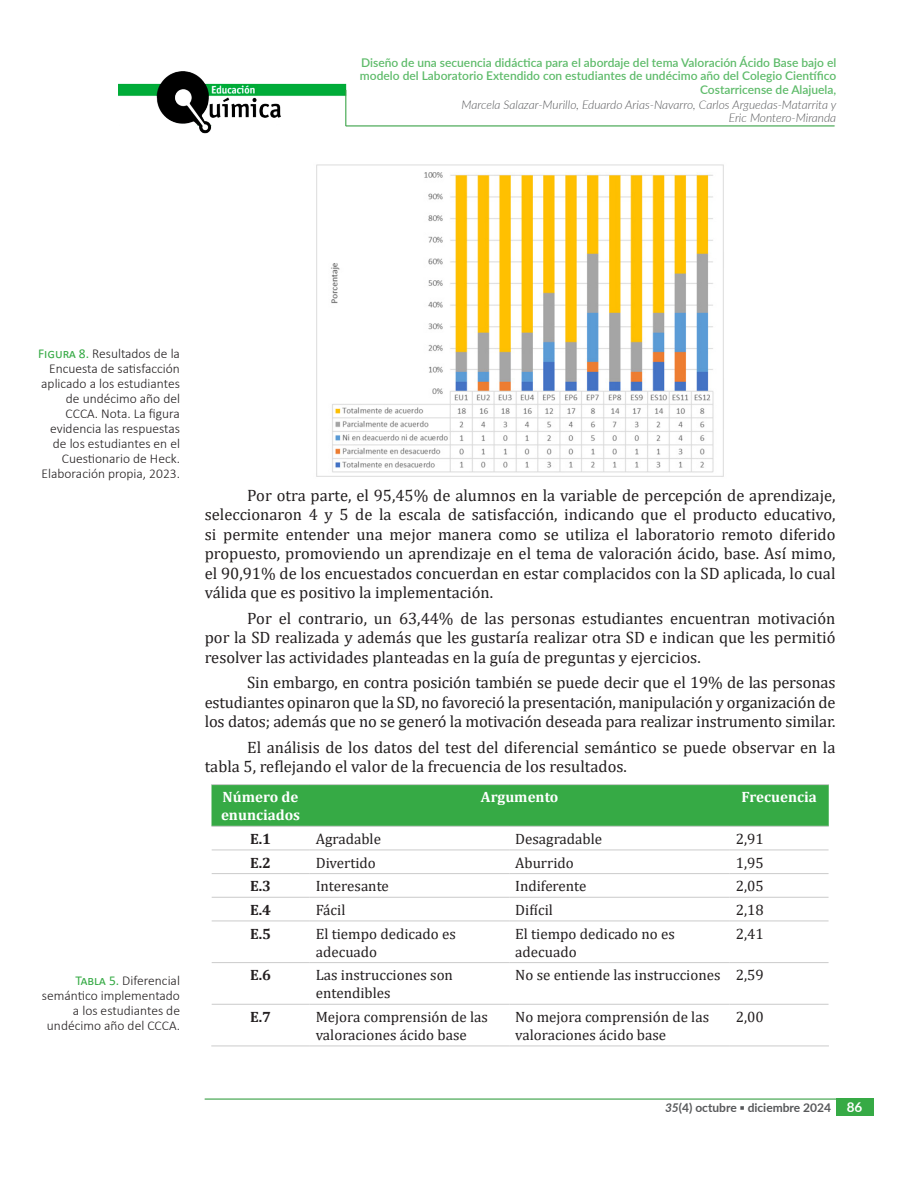
<style>
.page{position:relative;width:918px;height:1188px;background:#fff}
.page>*{position:absolute;margin:0;border:0;box-sizing:border-box;transform-origin:0 0}
.P-San{font:16.5px/19.5px "Cambria";color:#231f20;text-align:justify}
.TabIzq{font:15px/18px "Cambria";color:#231f20}
.TabCabeza{font:700 15px/18px "Cambria";color:#fff}
.TabCenter{font:700 15px "Cambria";color:#231f20}
.PieImg{font:300 13.5px/15px "Calibri";color:#231f20;text-align:right}
.t1{font:600 12px/13.5px "Lato";color:#5ebb6a;text-align:right}
.t2{font:italic 300 12px/13.5px "Lato";color:#57585a;text-align:right}
.t3{font:700 12px "Lato";color:#57585a}
.s1{font-weight:400;color:#36aa45}
.s2{font-style:italic}
.s3{font-size:13.5px;color:#fff}
</style>
<div class="page">
<hr style="left:204px;top:1098px;width:634px;height:2px;background:#9dd0a3">
<hr style="left:205px;top:1099px;width:632px;height:1px;background:#36aa45">
<div style="left:836px;top:1098px;width:37px;height:18px;background:#36aa45"></div>
<img style="left:119px;top:72px;width:228px;height:62px">
<hr style="left:345px;top:125px;width:491px;height:2px;background:#85c38d">
<hr style="left:346px;top:126px;width:489px;height:1px;background:#36aa45">
<hr style="left:345px;top:89px;width:2px;height:38px;background:#231f20;opacity:.44">
<hr style="left:346px;top:90px;width:1px;height:36px;background:#36aa45">
<div style="left:212px;top:785px;width:617px;height:41px;background:#36aa45"></div>
<hr style="left:211px;top:784px;width:99px;height:1px;background:#cbcbcb">
<hr style="left:310px;top:784px;width:199px;height:1px;background:#cbcbcb">
<hr style="left:509px;top:784px;width:221px;height:1px;background:#cbcbcb">
<hr style="left:730px;top:784px;width:99px;height:1px;background:#cbcbcb">
<hr style="left:212px;top:826px;width:98px;height:1px;background:#cbcbcb">
<hr style="left:310px;top:826px;width:199px;height:1px;background:#cbcbcb">
<hr style="left:509px;top:826px;width:221px;height:1px;background:#cbcbcb">
<hr style="left:730px;top:826px;width:99px;height:1px;background:#cbcbcb">
<hr style="left:212px;top:850px;width:98px;height:1px;background:#cbcbcb">
<hr style="left:310px;top:850px;width:199px;height:1px;background:#cbcbcb">
<hr style="left:509px;top:850px;width:221px;height:1px;background:#cbcbcb">
<hr style="left:730px;top:850px;width:99px;height:1px;background:#cbcbcb">
<hr style="left:212px;top:873px;width:98px;height:1px;background:#cbcbcb">
<hr style="left:310px;top:873px;width:199px;height:1px;background:#cbcbcb">
<hr style="left:509px;top:873px;width:221px;height:1px;background:#cbcbcb">
<hr style="left:730px;top:873px;width:99px;height:1px;background:#cbcbcb">
<hr style="left:212px;top:897px;width:98px;height:1px;background:#cbcbcb">
<hr style="left:310px;top:897px;width:199px;height:1px;background:#cbcbcb">
<hr style="left:509px;top:897px;width:221px;height:1px;background:#cbcbcb">
<hr style="left:730px;top:897px;width:99px;height:1px;background:#cbcbcb">
<hr style="left:212px;top:921px;width:98px;height:1px;background:#cbcbcb">
<hr style="left:310px;top:921px;width:199px;height:1px;background:#cbcbcb">
<hr style="left:509px;top:921px;width:221px;height:1px;background:#cbcbcb">
<hr style="left:730px;top:921px;width:99px;height:1px;background:#cbcbcb">
<hr style="left:212px;top:962px;width:98px;height:1px;background:#cbcbcb">
<hr style="left:310px;top:962px;width:199px;height:1px;background:#cbcbcb">
<hr style="left:509px;top:962px;width:221px;height:1px;background:#cbcbcb">
<hr style="left:730px;top:962px;width:99px;height:1px;background:#cbcbcb">
<hr style="left:212px;top:1004px;width:98px;height:1px;background:#cbcbcb">
<hr style="left:310px;top:1004px;width:199px;height:1px;background:#cbcbcb">
<hr style="left:509px;top:1004px;width:221px;height:1px;background:#cbcbcb">
<hr style="left:730px;top:1004px;width:99px;height:1px;background:#cbcbcb">
<hr style="left:211px;top:1046px;width:99px;height:1px;background:#cbcbcb">
<hr style="left:310px;top:1046px;width:199px;height:1px;background:#cbcbcb">
<hr style="left:509px;top:1046px;width:221px;height:1px;background:#cbcbcb">
<hr style="left:730px;top:1046px;width:99px;height:1px;background:#cbcbcb">
<img style="left:316px;top:164px;width:408px;height:313px">
<p class="t1" style="left:360px;top:55px;width:478px">Diseño de una secuencia didáctica para el abordaje del tema Valoración Ácido Base bajo el modelo del Laboratorio Extendido con estudiantes de undécimo año del Colegio Científico<br>Costarricense de Alajuela,</p>
<p class="t2" style="left:462px;top:97px;width:376px">Marcela Salazar-Murillo, Eduardo Arias-Navarro, Carlos Arguedas-Matarrita y<br>Eric Montero-Miranda</p>
<p class="PieImg" style="left:38px;top:346px;width:143px"><span class="s1">Figura 8.</span> Resultados de la<br>Encuesta de satisfacción aplicado a los estudiantes de undécimo año del<br>CCCA. Nota. La figura evidencia las respuestas de los estudiantes en el<br>Cuestionario de Heck.<br>Elaboración propia, 2023.</p>
<p class="PieImg" style="left:42px;top:973px;width:140px"><span class="s1">Tabla 5.</span> Diferencial semántico implementado a los estudiantes de undécimo año del CCCA.</p>
<p class="P-San" style="left:205px;top:485px;width:632px;text-indent:43px">Por otra parte, el 95,45% de alumnos en la variable de percepción de aprendizaje, seleccionaron 4 y 5 de la escala de satisfacción, indicando que el producto educativo, si permite entender una mejor manera como se utiliza el laboratorio remoto diferido propuesto, promoviendo un aprendizaje en el tema de valoración ácido, base. Así mimo, el 90,91% de los encuestados concuerdan en estar complacidos con la SD aplicada, lo cual válida que es positivo la implementación.</p>
<p class="P-San" style="left:205px;top:608px;width:632px;text-indent:43px">Por el contrario, un 63,44% de las personas estudiantes encuentran motivación por la SD realizada y además que les gustaría realizar otra SD e indican que les permitió resolver las actividades planteadas en la guía de preguntas y ejercicios.</p>
<p class="P-San" style="left:205px;top:673px;width:632px;text-indent:43px">Sin embargo, en contra posición también se puede decir que el 19% de las personas estudiantes opinaron que la SD, no favoreció la presentación, manipulación y organización de los datos; además que no se generó la motivación deseada para realizar instrumento similar.</p>
<p class="P-San" style="left:205px;top:737px;width:632px;text-indent:43px">El análisis de los datos del test del diferencial semántico se puede observar en la tabla 5, reflejando el valor de la frecuencia de los resultados.</p>
<p class="TabCabeza" style="left:221px;top:788px;width:81px">Número de enunciados</p>
<p class="TabCabeza" style="left:481px;top:788px;width:79px">Argumento</p>
<p class="TabCabeza" style="left:742px;top:788px;width:77px">Frecuencia</p>
<p class="TabCenter" style="left:250px;top:828px;width:23px">E.1</p>
<p class="TabIzq" style="left:316px;top:830px;width:67px">Agradable</p>
<p class="TabIzq" style="left:515px;top:830px;width:88px">Desagradable</p>
<p class="TabIzq" style="left:736px;top:830px;width:30px">2,91</p>
<p class="TabCenter" style="left:250px;top:852px;width:23px">E.2</p>
<p class="TabIzq" style="left:316px;top:853px;width:62px">Divertido</p>
<p class="TabIzq" style="left:515px;top:853px;width:60px">Aburrido</p>
<p class="TabIzq" style="left:736px;top:853px;width:30px">1,95</p>
<p class="TabCenter" style="left:250px;top:876px;width:23px">E.3</p>
<p class="TabIzq" style="left:316px;top:877px;width:75px">Interesante</p>
<p class="TabIzq" style="left:515px;top:877px;width:73px">Indiferente</p>
<p class="TabIzq" style="left:736px;top:877px;width:30px">2,05</p>
<p class="TabCenter" style="left:250px;top:899px;width:23px">E.4</p>
<p class="TabIzq" style="left:316px;top:901px;width:31px">Fácil</p>
<p class="TabIzq" style="left:515px;top:901px;width:39px">Difícil</p>
<p class="TabIzq" style="left:736px;top:901px;width:30px">2,18</p>
<p class="TabCenter" style="left:250px;top:923px;width:23px">E.5</p>
<p class="TabIzq" style="left:316px;top:924px;width:142px">El tiempo dedicado es adecuado</p>
<p class="TabIzq" style="left:515px;top:924px;width:161px">El tiempo dedicado no es adecuado</p>
<p class="TabIzq" style="left:736px;top:924px;width:30px">2,41</p>
<p class="TabCenter" style="left:250px;top:965px;width:23px">E.6</p>
<p class="TabIzq" style="left:316px;top:966px;width:139px">Las instrucciones son entendibles</p>
<p class="TabIzq" style="left:515px;top:966px;width:207px">No se entiende las instrucciones</p>
<p class="TabIzq" style="left:736px;top:966px;width:30px">2,59</p>
<p class="TabCenter" style="left:250px;top:1006px;width:23px">E.7</p>
<p class="TabIzq" style="left:316px;top:1008px;width:174px">Mejora comprensión de las valoraciones ácido base</p>
<p class="TabIzq" style="left:515px;top:1008px;width:195px">No mejora comprensión de las valoraciones ácido base</p>
<p class="TabIzq" style="left:736px;top:1008px;width:30px">2,00</p>
<p class="t3" style="left:665px;top:1099px;width:199px"><span class="s2">35</span>(4) octubre ▪ diciembre 2024 <span class="s3">86</span></p>
</div>
